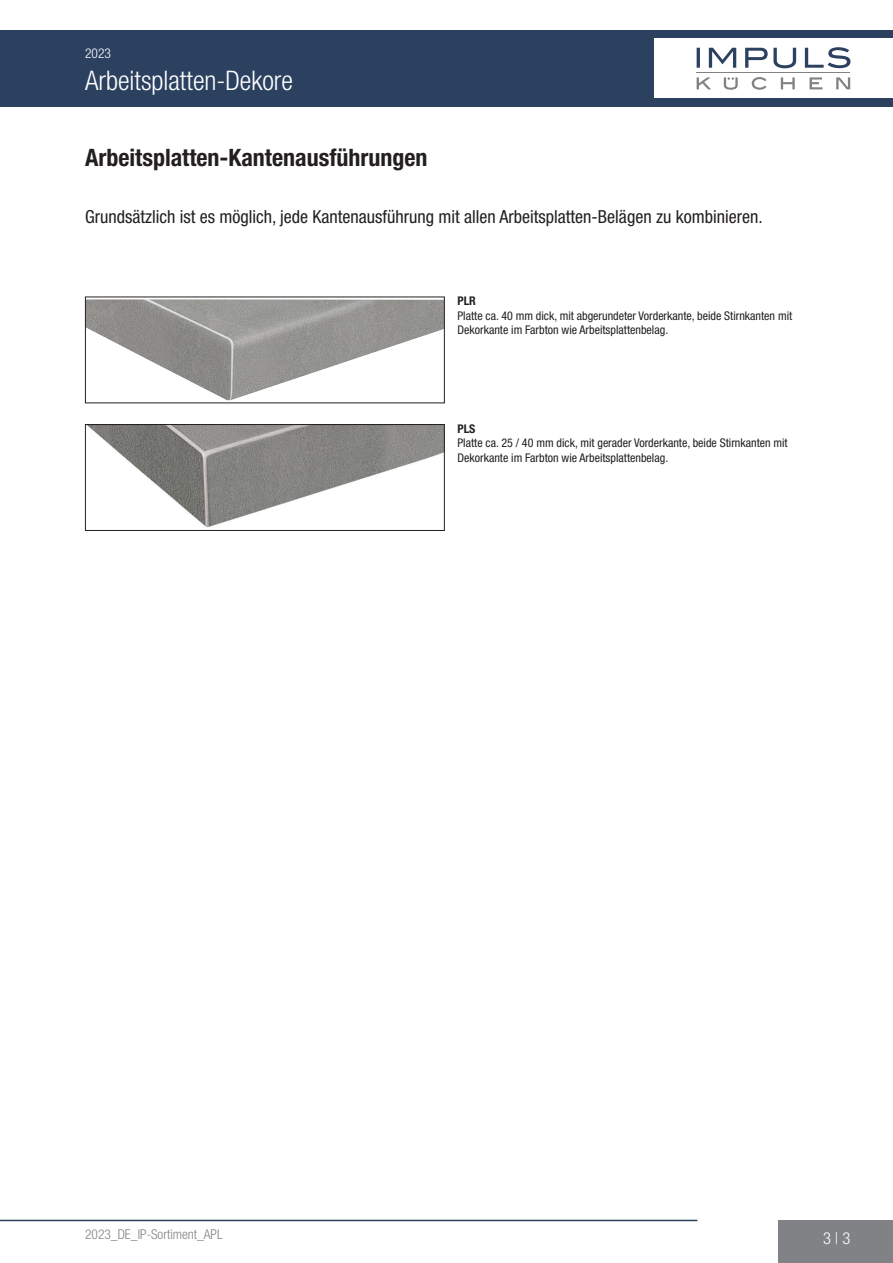
<style>
.page{position:relative;width:893px;height:1263px;background:#fff}
.page>*{position:absolute;margin:0;border:0;box-sizing:border-box;transform-origin:0 0}
.t1{font:300 condensed 27px "Helvetica Neue LT Std";color:#fff}
.ip_a_77BdCdn_16_19_2{font:700 condensed 24px "Helvetica Neue LTW1 G";color:#231f20}
.ip_a_57Cdn_12_14_173{font:condensed 18px "Helvetica Neue LTW1 G";color:#231f20}
.t2{font:300 condensed 16.5px "Helvetica Neue LT Std";color:#fff}
.t3{font:300 condensed 13.5px "Helvetica Neue LT Std";color:#808285}
.t4{font:300 condensed 13.5px "Helvetica Neue LT Std";color:#fff}
.ip_a_57Cdn_8_9_6{font:condensed 12px/14.4px "Helvetica Neue LTW1 G";color:#231f20}
.ip_a_57Cdn_8_9_6-2{font:700 condensed 12px "Helvetica Neue LTW1 G";color:#231f20}
</style>
<div class="page">
<div style="left:0;top:30px;width:893px;height:76px;background:#2c4160"></div>
<div style="left:654px;top:38px;width:239px;height:60px;background:#fff"></div>
<svg style="left:697px;top:47px;width:153px;height:21px"></svg>
<hr style="left:697px;top:72px;width:153px;height:1px;background:#808285">
<svg style="left:697px;top:77px;width:153px;height:13px"></svg>
<hr style="left:0;top:1220px;width:697px;height:1px;background:#2c4160">
<div style="left:778px;top:1220px;width:115px;height:43px;background:#808285"></div>
<img style="left:87px;top:299px;width:356px;height:102px">
<img style="left:88px;top:426px;width:355px;height:101px">
<div style="left:85px;top:424px;width:360px;height:107px;border:1px solid #231f20"></div>
<p class="t4" style="left:85px;top:45px;width:27px">2023</p>
<h1 class="t1" style="left:85px;top:65px;width:209px">Arbeitsplatten-Dekore</h1>
<p class="ip_a_77BdCdn_16_19_2" style="left:85px;top:143px;width:344px">Arbeitsplatten-Kantenausführungen</p>
<p class="ip_a_57Cdn_12_14_173" style="left:85px;top:206px;width:679px">Grundsätzlich ist es möglich, jede Kantenausführung mit allen Arbeitsplatten-Belägen zu kombinieren.</p>
<p class="ip_a_57Cdn_8_9_6-2" style="left:457px;top:294px;width:20px">PLR</p>
<p class="ip_a_57Cdn_8_9_6" style="left:457px;top:308px;width:336px">Platte ca. 40 mm dick, mit abgerundeter Vorderkante, beide Stirnkanten mit<br>Dekorkante im Farbton wie Arbeitsplattenbelag.</p>
<p class="ip_a_57Cdn_8_9_6-2" style="left:457px;top:421px;width:20px">PLS</p>
<p class="ip_a_57Cdn_8_9_6" style="left:457px;top:436px;width:332px">Platte ca. 25 / 40 mm dick, mit gerader Vorderkante, beide Stirnkanten mit<br>Dekorkante im Farbton wie Arbeitsplattenbelag.</p>
<p class="t3" style="left:85px;top:1226px;width:139px">2023_DE_IP-Sortiment_APL</p>
<h3 class="t2" style="left:823px;top:1228px;width:29px">3 | 3</h3>
</div>
